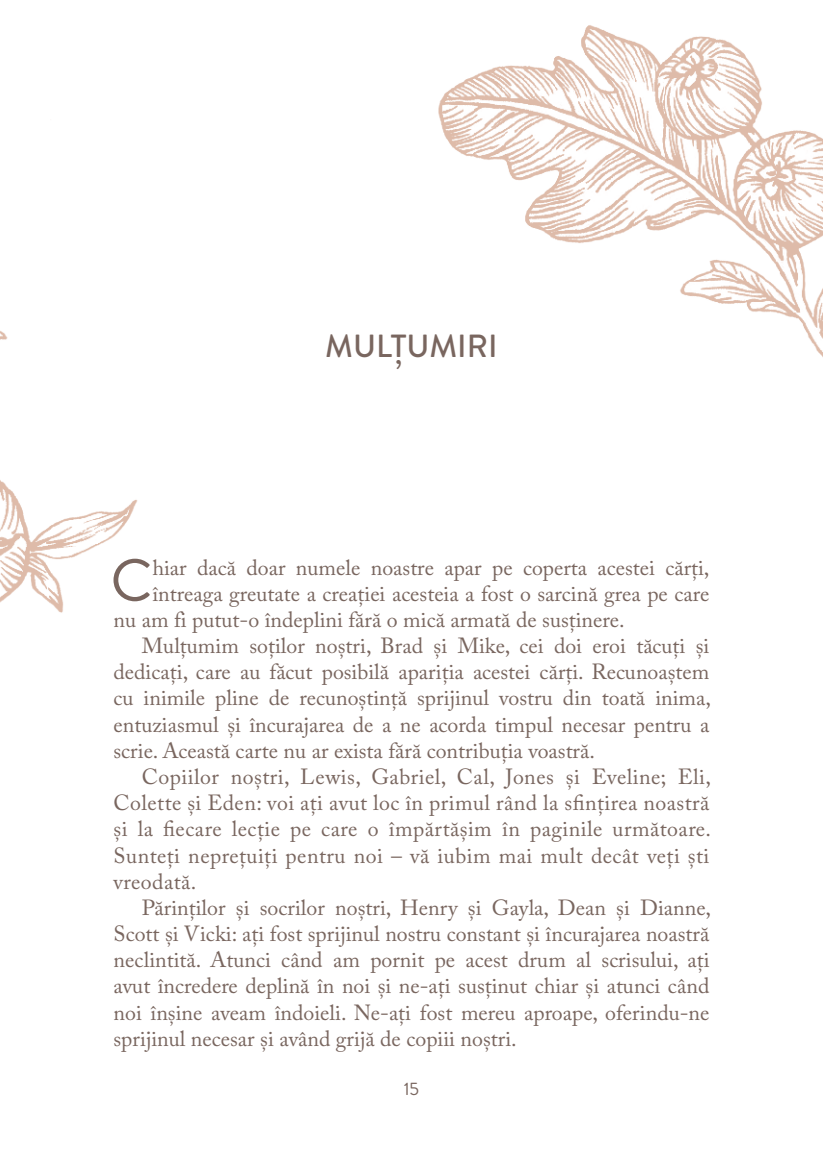
<style>
.page{position:relative;width:823px;height:1163px;background:#fff}
.page>*{position:absolute;margin:0;border:0;box-sizing:border-box;transform-origin:0 0}
.t1{font:59.2px "Brandon Grotesque";color:#79665f}
.t2{font:500 32px "Brandon Grotesque";color:#79665f}
.t3{font:21.8px "Adobe Caslon Pro";color:#79665f}
.t4{font:21.8px "Adobe Caslon Pro";letter-spacing:.02em;color:#79665f}
.t5{font:18px "Brandon Grotesque";color:#79665f}
</style>
<div class="page">
<img style="left:0;top:331px;width:138px;height:282px">
<img style="left:438px;top:25px;width:384px;height:331px">
<h2 class="t2" style="left:325px;top:324px;width:174px">MULȚUMIRI</h2>
<h1 class="t1" style="left:110px;top:539px;width:43px">C</h1>
<p class="t3" style="left:152px;top:554px;width:558px">hiar dacă doar numele noastre apar pe coperta acestei cărți,</p>
<p class="t3" style="left:152px;top:580px;width:558px">întreaga greutate a creației acesteia a fost o sarcină grea pe care</p>
<p class="t3" style="left:113px;top:606px;width:512px">nu am fi putut-o îndeplini fără o mică armată de susținere.</p>
<p class="t3" style="left:142px;top:632px;width:568px">Mulțumim soților noștri, Brad și Mike, cei doi eroi tăcuți și</p>
<p class="t3" style="left:113px;top:659px;width:597px">dedicați, care au făcut posibilă apariția acestei cărți. Recunoaștem</p>
<p class="t3" style="left:113px;top:685px;width:598px">cu inimile pline de recunoștință sprijinul vostru din toată inima,</p>
<p class="t3" style="left:113px;top:711px;width:597px">entuziasmul și încurajarea de a ne acorda timpul necesar pentru a</p>
<p class="t3" style="left:113px;top:737px;width:482px">scrie. Această carte nu ar exista fără contribuția voastră.</p>
<p class="t4" style="left:142px;top:763px;width:570px">Copiilor noștri, Lewis, Gabriel, Cal, Jones și Eveline; Eli,</p>
<p class="t4" style="left:113px;top:789px;width:597px">Colette și Eden: voi ați avut loc în primul rând la sfințirea noastră</p>
<p class="t4" style="left:113px;top:815px;width:598px">și la fiecare lecție pe care o împărtășim în paginile următoare.</p>
<p class="t4" style="left:113px;top:842px;width:597px">Sunteți neprețuiți pentru noi – vă iubim mai mult decât veți ști</p>
<p class="t3" style="left:113px;top:868px;width:84px">vreodată.</p>
<p class="t3" style="left:142px;top:894px;width:570px">Părinților și socrilor noștri, Henry și Gayla, Dean și Dianne,</p>
<p class="t3" style="left:113px;top:920px;width:597px">Scott și Vicki: ați fost sprijinul nostru constant și încurajarea noastră</p>
<p class="t3" style="left:113px;top:946px;width:597px">neclintită. Atunci când am pornit pe acest drum al scrisului, ați</p>
<p class="t3" style="left:113px;top:972px;width:597px">avut încredere deplină în noi și ne-ați susținut chiar și atunci când</p>
<p class="t3" style="left:113px;top:999px;width:597px">noi înșine aveam îndoieli. Ne-ați fost mereu aproape, oferindu-ne</p>
<p class="t3" style="left:113px;top:1025px;width:404px">sprijinul necesar și având grijă de copiii noștri.</p>
<p class="t5" style="left:403px;top:1076px;width:17px">15</p>
</div>
